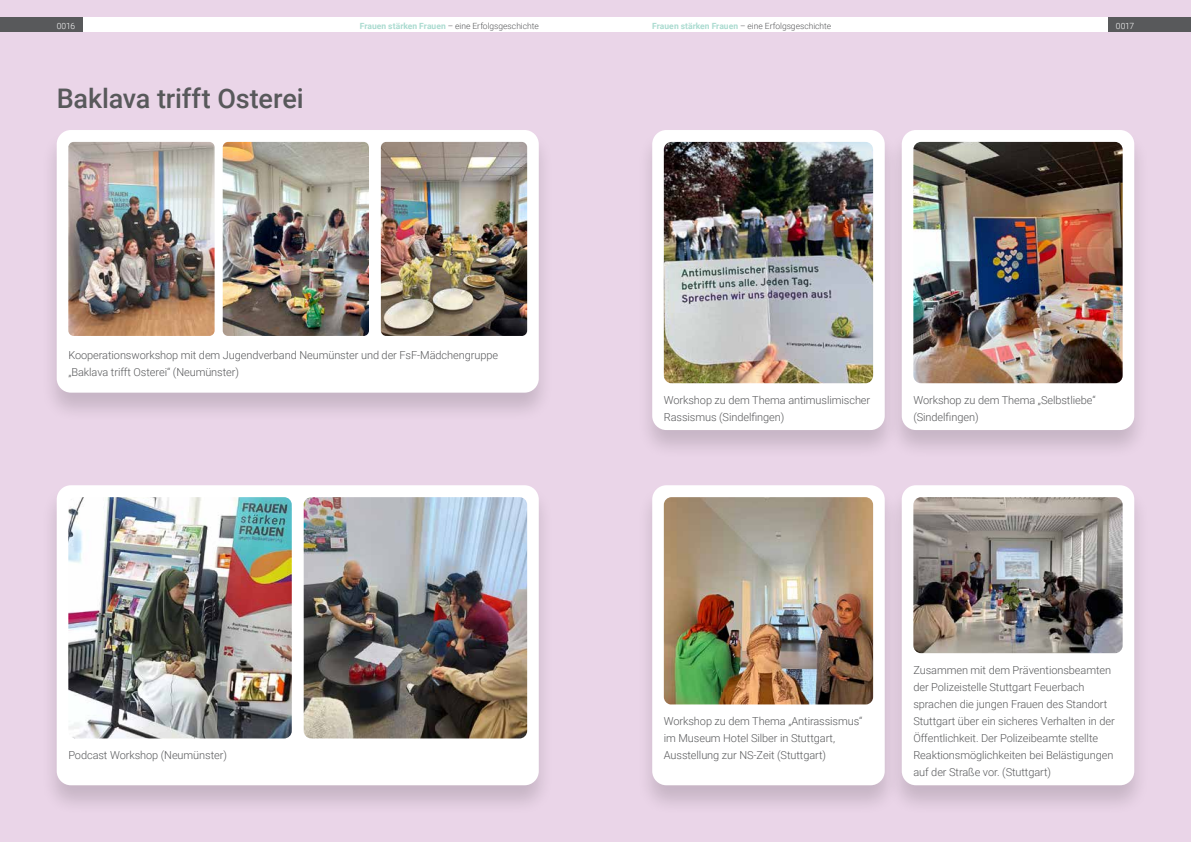
<style>
.page{position:relative;width:1191px;height:842px;background:#ead5e8}
.page>*{position:absolute;margin:0;border:0;box-sizing:border-box;transform-origin:0 0}
.t1{font:500 27px "Roboto";letter-spacing:-.005em;color:#58595b}
.t2{font:300 11px/17px "Roboto";letter-spacing:-.005em;color:#58595b}
.t3{font:300 8.5px "Roboto";color:#58595b}
.t4{font:300 8.5px "Roboto";letter-spacing:-.01em;color:#fff}
.s1{font-weight:700;color:#aadbd0}
</style>
<div class="page">
<div style="left:41px;top:128px;width:513px;height:295px;background:#000;opacity:.15"></div>
<div style="left:57px;top:130px;width:482px;height:263px;background:#fff;border-radius:14px"></div>
<div style="left:885px;top:483px;width:265px;height:332px;background:#000;opacity:.15"></div>
<div style="left:901px;top:485px;width:233px;height:300px;background:#fff;border-radius:14px"></div>
<div style="left:636px;top:128px;width:264px;height:332px;background:#000;opacity:.15"></div>
<div style="left:652px;top:130px;width:232px;height:300px;background:#fff;border-radius:14px"></div>
<img style="left:664px;top:142px;width:209px;height:241px">
<div style="left:636px;top:483px;width:264px;height:332px;background:#000;opacity:.15"></div>
<div style="left:652px;top:485px;width:232px;height:300px;background:#fff;border-radius:14px"></div>
<img style="left:664px;top:497px;width:209px;height:207px">
<div style="left:41px;top:483px;width:513px;height:332px;background:#000;opacity:.15"></div>
<div style="left:57px;top:485px;width:482px;height:300px;background:#fff;border-radius:14px"></div>
<img style="left:304px;top:497px;width:223px;height:241px">
<div style="left:885px;top:128px;width:265px;height:332px;background:#000;opacity:.15"></div>
<div style="left:901px;top:130px;width:233px;height:300px;background:#fff;border-radius:14px"></div>
<img style="left:913px;top:142px;width:209px;height:241px">
<img style="left:68px;top:497px;width:224px;height:241px">
<img style="left:223px;top:142px;width:146px;height:194px">
<img style="left:68px;top:142px;width:147px;height:194px">
<img style="left:381px;top:142px;width:146px;height:194px">
<img style="left:913px;top:497px;width:209px;height:156px">
<div style="left:0;top:17px;width:83px;height:15px;background:#58595b"></div>
<div style="left:1108px;top:17px;width:83px;height:15px;background:#58595b"></div>
<div style="left:83px;top:17px;width:512px;height:15px;background:#fff"></div>
<div style="left:595px;top:17px;width:513px;height:15px;background:#fff"></div>
<p class="t4" style="left:57px;top:20px;width:20px">0016</p>
<p class="t3" style="left:360px;top:20px;width:180px"><span class="s1">Frauen stärken Frauen</span> – eine Erfolgsgeschichte</p>
<p class="t3" style="left:652px;top:20px;width:180px"><span class="s1">Frauen stärken Frauen</span> – eine Erfolgsgeschichte</p>
<p class="t4" style="left:1115px;top:20px;width:20px">0017</p>
<h1 class="t1" style="left:57px;top:79px;width:248px">Baklava trifft Osterei</h1>
<p class="t2" style="left:68px;top:347px;width:431px">Kooperationsworkshop mit dem Jugendverband Neumünster und der FsF-Mädchengruppe „Baklava trifft Osterei“ (Neumünster)</p>
<p class="t2" style="left:68px;top:746px;width:160px">Podcast Workshop (Neumünster)</p>
<p class="t2" style="left:664px;top:391px;width:208px">Workshop zu dem Thema antimuslimischer<br>Rassismus (Sindelfingen)</p>
<p class="t2" style="left:913px;top:391px;width:184px">Workshop zu dem Thema „Selbstliebe“ (Sindelfingen)</p>
<p class="t2" style="left:664px;top:712px;width:200px">Workshop zu dem Thema „Antirassismus“ im Museum Hotel Silber in Stuttgart,<br>Ausstellung zur NS-Zeit (Stuttgart)</p>
<p class="t2" style="left:913px;top:661px;width:203px">Zusammen mit dem Präventionsbeamten der Polizeistelle Stuttgart Feuerbach sprachen die jungen Frauen des Standort Stuttgart über ein sicheres Verhalten in der Öffentlichkeit. Der Polizeibeamte stellte Reaktionsmöglichkeiten bei Belästigungen auf der Straße vor. (Stuttgart)</p>
</div>
